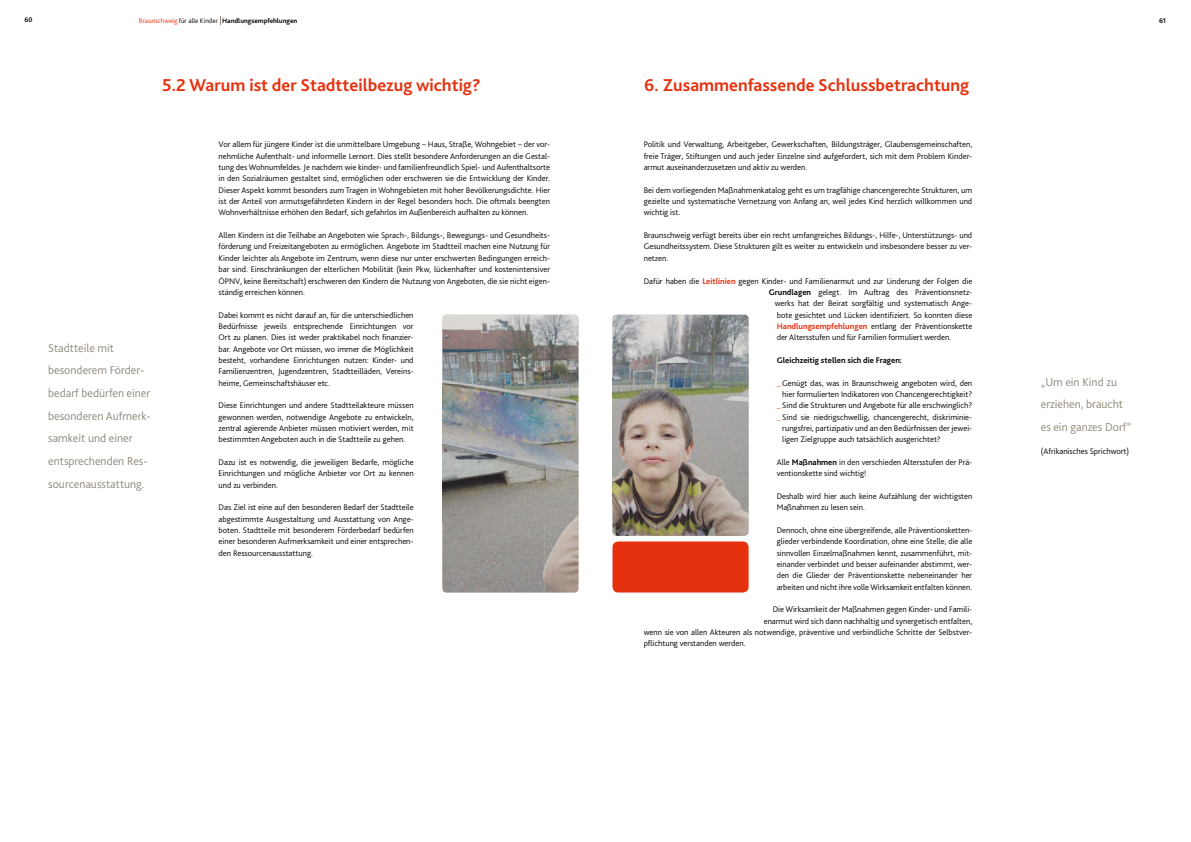
<style>
.page{position:relative;width:1191px;height:842px;background:#fff}
.page>*{position:absolute;margin:0;border:0;box-sizing:border-box;transform-origin:0 0}
.t1{font:700 18px "Bliss Pro";color:#e6310e}
.t2{font:300 12px/22.7px "Bliss Pro";color:#908879}
.t3{font:300 8.5px/11.3px "Bliss Pro";color:#000;text-align:justify}
.t4{font:700 8.5px "Bliss Pro";color:#000}
.t5{font:700 7px "Bliss Pro";color:#000}
.s1{font-weight:300;color:#e6310e}
.s2{font-weight:300}
.s3{font-weight:700;color:#e6310e}
.s4{font-weight:700}
.s5{color:#e6310e}
</style>
<div class="page">
<img style="left:612px;top:315px;width:136px;height:221px">
<img style="left:442px;top:315px;width:136px;height:277px">
<div style="left:612px;top:541px;width:136px;height:51px;background:#e6310e;border-radius:6px"></div>
<p class="t5" style="left:25px;top:16px;width:9px">60</p>
<p class="t5" style="left:139px;top:16px;width:160px"><span class="s1">Braunschweig</span> <span class="s2">für alle Kinder</span> Handlungsempfehlungen</p>
<p class="t5" style="left:1159px;top:16px;width:8px">61</p>
<h1 class="t1" style="left:162px;top:74px;width:320px">5.2 Warum ist der Stadtteilbezug wichtig?</h1>
<h2 class="t2" style="left:48px;top:336px;width:104px">Stadtteile mit besonderem Förder&shy;bedarf bedürfen einer besonderen Aufmerk&shy;samkeit und einer entsprechenden Res&shy;sourcenausstattung.</h2>
<p class="t3" style="left:219px;top:139px;width:333px">Vor allem für jüngere Kinder ist die unmittelbare Umgebung – Haus, Straße, Wohngebiet – der vor&shy;nehmliche Aufenthalt- und informelle Lernort. Dies stellt besondere Anforderungen an die Gestal&shy;tung des Wohnumfeldes. Je nachdem wie kinder- und familienfreundlich Spiel- und Aufenthaltsorte in den Sozialräumen gestaltet sind, ermöglichen oder erschweren sie die Entwicklung der Kinder.<br>Dieser Aspekt kommt besonders zum Tragen in Wohngebieten mit hoher Bevölkerungsdichte. Hier ist der Anteil von armutsgefährdeten Kindern in der Regel besonders hoch. Die oftmals beengten Wohnverhältnisse erhöhen den Bedarf, sich gefahrlos im Außenbereich aufhalten zu können.</p>
<p class="t3" style="left:219px;top:230px;width:333px">Allen Kindern ist die Teilhabe an Angeboten wie Sprach-, Bildungs-, Bewegungs- und Gesundheits&shy;förderung und Freizeitangeboten zu ermöglichen. Angebote im Stadtteil machen eine Nutzung für Kinder leichter als Angebote im Zentrum, wenn diese nur unter erschwerten Bedingungen erreich&shy;bar sind. Einschränkungen der elterlichen Mobilität (kein Pkw, lückenhafter und kostenintensiver ÖPNV, keine Bereitschaft) erschweren den Kindern die Nutzung von Angeboten, die sie nicht eigen&shy;ständig erreichen können.</p>
<p class="t3" style="left:219px;top:309px;width:197px">Dabei kommt es nicht darauf an, für die unterschied lichen Bedürfnisse jeweils entsprechende Einrichtungen vor Ort zu planen. Dies ist weder praktikabel noch finanzier&shy;bar. Angebote vor Ort müssen, wo immer die Möglichkeit besteht, vorhandene Einrichtungen nutzen: Kinder- und Familienzentren, Jugendzentren, Stadtteilläden, Vereins&shy;heime, Gemeinschaftshäuser etc.</p>
<p class="t3" style="left:219px;top:400px;width:197px">Diese Einrichtungen und andere Stadtteilakteure müssen gewonnen werden, notwendige Angebote zu entwickeln, zentral agierende Anbieter müssen motiviert werden, mit bestimmten Angeboten auch in die Stadtteile zu gehen.</p>
<p class="t3" style="left:219px;top:456px;width:197px">Dazu ist es notwendig, die jeweiligen Bedarfe, mögliche Einrichtungen und mögliche Anbieter vor Ort zu kennen und zu verbinden.</p>
<p class="t3" style="left:219px;top:502px;width:197px">Das Ziel ist eine auf den besonderen Bedarf der Stadtteile abgestimmte Ausgestaltung und Ausstattung von Ange&shy;boten. Stadtteile mit besonderem Förderbedarf bedürfen einer besonderen Aufmerksamkeit und einer entsprechen&shy;den Ressourcenausstattung.</p>
<h1 class="t1" style="left:644px;top:74px;width:327px">6. Zusammenfassende Schlussbetrachtung</h1>
<p class="t3" style="left:643px;top:139px;width:330px">Politik und Verwaltung, Arbeitgeber, Gewerkschaften, Bildungsträger, Glaubensgemeinschaften, freie Träger, Stiftungen und auch jeder Einzelne sind aufgefordert, sich mit dem Problem Kinder&shy;armut auseinanderzusetzen und aktiv zu werden.</p>
<p class="t3" style="left:643px;top:184px;width:330px">Bei dem vorliegenden Maßnahmenkatalog geht es um tragfähige chancengerechte Strukturen, um gezielte und systematische Vernetzung von Anfang an, weil jedes Kind herzlich willkommen und wichtig ist.</p>
<p class="t3" style="left:643px;top:230px;width:330px">Braunschweig verfügt bereits über ein recht umfangreiches Bildungs-, Hilfe-, Unterstützungs- und Gesundheitssystem. Diese Strukturen gilt es weiter zu entwickeln und insbesondere besser zu ver&shy;netzen.</p>
<p class="t3" style="left:643px;top:275px;width:330px">Dafür haben die <span class="s3">Leitlinien</span> gegen Kinder- und Familienarmut und zur Linderung der Folgen die</p>
<p class="t3" style="left:768px;top:286px;width:205px"><span class="s4">Grundlagen</span> gelegt. Im Auftrag des Präventionsnetz-</p>
<p class="t3" style="left:774px;top:298px;width:199px">werks hat der Beirat sorgfältig und systematisch Ange-</p>
<p class="t3" style="left:776px;top:309px;width:197px">bote gesichtet und Lücken identifiziert. So konnten diese</p>
<p class="t3" style="left:776px;top:320px;width:197px"><span class="s3">Handlungs empfehlungen</span> entlang der Präventionskette</p>
<p class="t3" style="left:776px;top:332px;width:176px">der Altersstufen und für Familien formuliert werden.</p>
<p class="t4" style="left:776px;top:355px;width:127px">Gleichzeitig stellen sich die Fragen:</p>
<p class="t3" style="left:776px;top:377px;width:197px"><span class="s5">_</span> Genügt das, was in Braunschweig angeboten wird, den</p>
<p class="t3" style="left:782px;top:388px;width:191px">hier formulierten Indikatoren von Chancengerechtigkeit?</p>
<p class="t3" style="left:776px;top:400px;width:197px"><span class="s5">_</span> Sind die Strukturen und Angebote für alle erschwinglich?</p>
<p class="t3" style="left:776px;top:411px;width:197px"><span class="s5">_</span> Sind sie niedrigschwellig, chancengerecht, diskriminie-</p>
<p class="t3" style="left:782px;top:422px;width:191px">rungsfrei, partizipativ und an den Bedürfnissen der jewei-</p>
<p class="t3" style="left:782px;top:434px;width:160px">ligen Zielgruppe auch tatsächlich ausgerichtet?</p>
<p class="t3" style="left:776px;top:456px;width:197px">Alle <span class="s4">Maßnahmen</span> in den verschieden Altersstufen der Prä&shy;ventionskette sind wichtig!</p>
<p class="t3" style="left:776px;top:490px;width:197px">Deshalb wird hier auch keine Aufzählung der wichtigsten<br>Maßnahmen zu lesen sein.</p>
<p class="t3" style="left:776px;top:524px;width:197px">Dennoch, ohne eine übergreifende, alle Präventionsketten&shy;glieder verbindende Koordination, ohne eine Stelle, die alle sinnvollen Einzelmaßnahmen kennt, zusammenführt, mit&shy;einander verbindet und besser aufeinander abstimmt, wer&shy;den die Glieder der Präventionskette nebeneinander her arbeiten und nicht ihre volle Wirksamkeit entfalten können.</p>
<p class="t3" style="left:772px;top:604px;width:201px">Die Wirksamkeit der Maßnahmen gegen Kinder- und Famili-</p>
<p class="t3" style="left:763px;top:615px;width:210px">enarmut wird sich dann nachhaltig und synergetisch entfalten,</p>
<p class="t3" style="left:643px;top:626px;width:330px">wenn sie von allen Akteuren als notwendige, präventive und verbindliche Schritte der Selbstver-</p>
<p class="t3" style="left:643px;top:638px;width:103px">pflichtung verstanden werden.</p>
<h2 class="t2" style="left:1040px;top:370px;width:92px">„Um ein Kind zu erziehen, braucht es ein ganzes Dorf“</h2>
<p class="t3" style="left:1040px;top:445px;width:90px">(Afrikanisches Sprichwort)</p>
</div>
